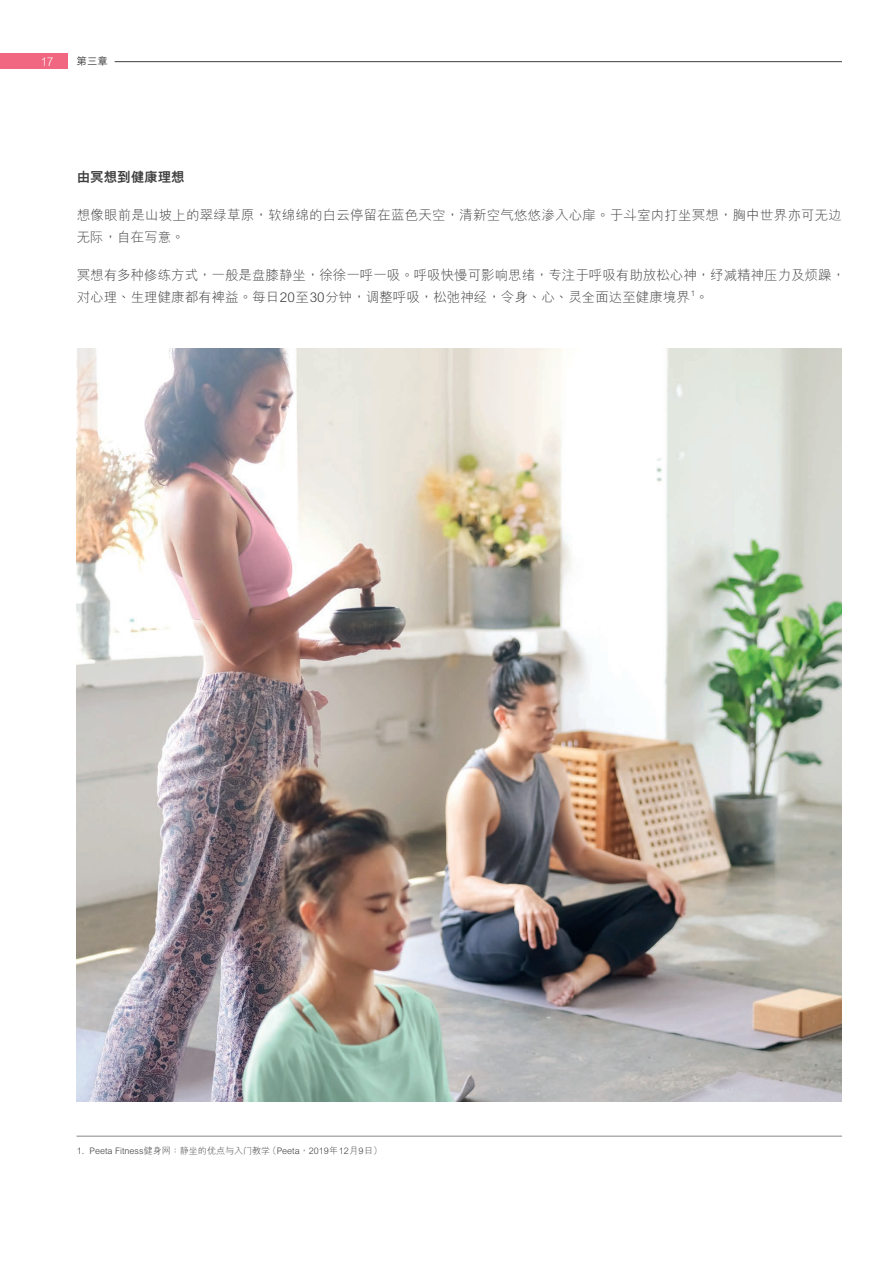
<style>
.page{position:relative;width:893px;height:1263px;background:#fff}
.page>*{position:absolute;margin:0;border:0;box-sizing:border-box;transform-origin:0 0}
.t1{font:300 13.5px/22.5px "M Hei PR Cfor HSBC";color:#3e3e3f}
.t2{font:800 13.5px "M Hei PR Cfor HSBC";color:#3e3e3f}
.t3{font:300 12px "M Hei PR Cfor HSBC";color:#fff}
.t4{font:500 10.5px "M Hei PR Cfor HSBC";color:#3e3e3f}
.t5{font:300 9px "M Hei PR Cfor HSBC";color:#3e3e3f}
.t6{font:300 7.8px "M Hei PR Cfor HSBC";color:#3e3e3f}
.s1{font-family:"M Hei H Kfor HSBC"}
</style>
<div class="page">
<div style="left:0;top:53px;width:68px;height:16px;background:#f16681"></div>
<hr style="left:115px;top:61px;width:727px;height:1px;background:#3e3e3f">
<img style="left:77px;top:349px;width:765px;height:752px">
<hr style="left:77px;top:1135px;width:765px;height:2px;background:#939598">
<p class="t3" style="left:41px;top:55px;width:14px">17</p>
<p class="t4" style="left:77px;top:56px;width:33px">第三章</p>
<p class="t2" style="left:77px;top:169px;width:109px">由冥想到健康理想</p>
<p class="t1" style="left:77px;top:204px;width:767px">想像眼前是山坡上的翠绿草原<span class="s1">，</span>软绵绵的白云停留在蓝色天空<span class="s1">，</span>清新空气悠悠渗入心扉<span class="s1">。</span>于斗室内打坐冥想<span class="s1">，</span>胸中世界亦可无边无际<span class="s1">，</span>自在写意<span class="s1">。</span></p>
<p class="t1" style="left:77px;top:264px;width:770px">冥想有多种修练方式<span class="s1">，</span>一般是盘膝静坐<span class="s1">，</span>徐徐一呼一吸<span class="s1">。</span>呼吸快慢可影响思绪<span class="s1">，</span>专注于呼吸有助放松心神<span class="s1">，</span>纾减精神压力及烦躁<span class="s1">，</span>对心理丶生理健康都有裨益<span class="s1">。</span>每日20至30分钟<span class="s1">，</span>调整呼吸<span class="s1">，</span>松弛神经<span class="s1">，</span>令身丶心丶灵全面达至健康境界<span class="s1">。</span></p>
<p class="t6" style="left:691px;top:289px;width:6px">1</p>
<p class="t5" style="left:77px;top:1146px;width:307px">1. Peeta Fitness健身网<span class="s1">：</span>静坐的优点与入门教学（Peeta<span class="s1">，</span>2019年12月9日）</p>
</div>
